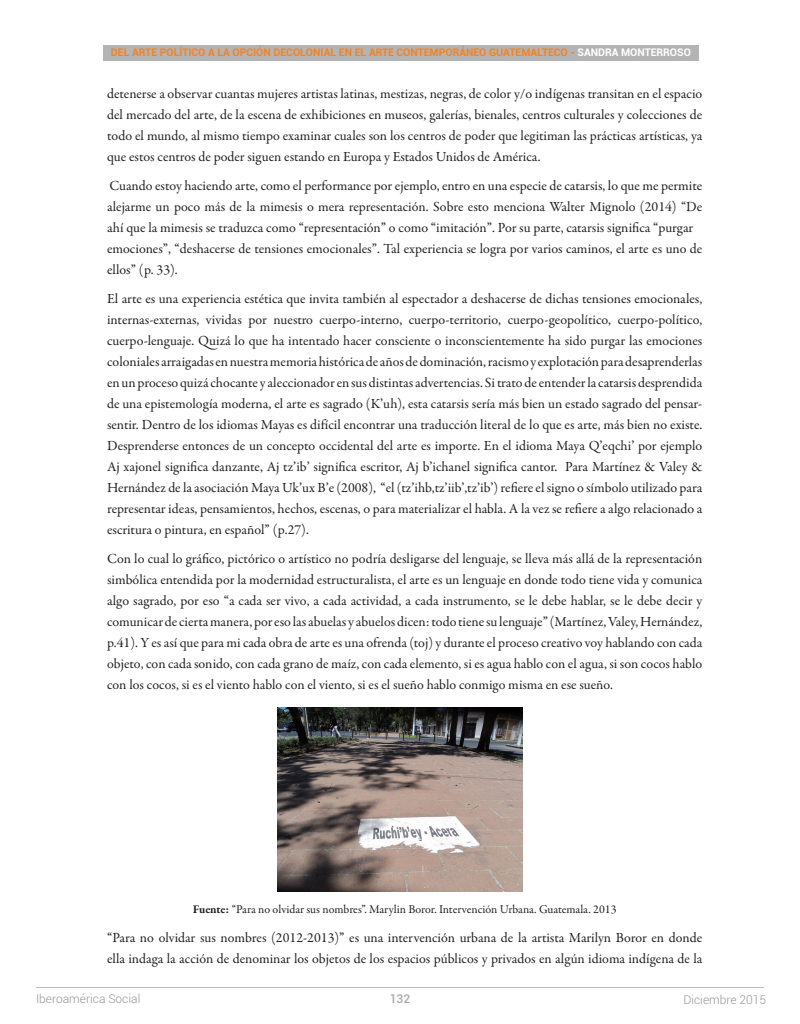
<style>
.page{position:relative;width:800px;height:1024px;background:#fff}
.page>*{position:absolute;margin:0;border:0;box-sizing:border-box;transform-origin:0 0}
.Cuerpo_A{font:14px/21px "Garamond Premr Pro";color:#231f20;text-align:justify}
.Cuerpo_A-2{font:12px "Garamond Premr Pro";letter-spacing:-.005em;color:#231f20}
.t1{font:300 12px "Roboto";color:#939598}
.t2{font:500 12px "Roboto";color:#a8a9ad}
.t3{font:700 10.5px "Roboto";color:#f58220}
.s1{color:#fff}
.s2{font-weight:500}
.s3{font-weight:700}
</style>
<div class="page">
<hr style="left:36px;top:987px;width:728px;height:1px;background:#bcbdc0">
<div style="left:103px;top:45px;width:596px;height:16px;background:#b4b4b4"></div>
<img style="left:278px;top:708px;width:244px;height:183px">
<p class="t3" style="left:111px;top:45px;width:581px">DEL ARTE POLÍTICO A LA OPCIÓN DECOLONIAL EN EL ARTE CONTEMPORÁNEO GUATEMALTECO - <span class="s1">SANDRA MONTERROSO</span></p>
<p class="Cuerpo_A" style="left:107px;top:83px;width:597px">detenerse a observar cuantas mujeres artistas latinas, mestizas, negras, de color y/o indígenas transitan en el espacio del mercado del arte, de la escena de exhibiciones en museos, galerías, bienales, centros culturales y colecciones de todo el mundo, al mismo tiempo examinar cuales son los centros de poder que legitiman las prácticas artísticas, ya que estos centros de poder siguen estando en Europa y Estados Unidos de América.</p>
<p class="Cuerpo_A" style="left:107px;top:175px;width:597px;text-align:left">Cuando estoy haciendo arte, como el performance por ejemplo, entro en una especie de catarsis, lo que me permite alejarme un poco más de la mimesis o mera representación. Sobre esto menciona Walter Mignolo (2014) “De ahí que la mimesis se traduzca como <span class="s2">“</span>representación<span class="s2">”</span> o como <span class="s2">“</span>imitación<span class="s2">”</span>. Por su parte, catarsis significa <span class="s2">“</span>purgar emociones<span class="s2">”</span>, <span class="s2">“</span>deshacerse de tensiones emocionales<span class="s2">”</span>. Tal experiencia se logra por varios caminos, el arte es uno de ellos<span class="s2">”</span> (p. 33).</p>
<p class="Cuerpo_A" style="left:107px;top:288px;width:597px">El arte es una experiencia estética que invita también al espectador a deshacerse de dichas tensiones emocionales, internas-externas, vividas por nuestro cuerpo-interno, cuerpo-territorio, cuerpo-geopolítico, cuerpo-político, cuerpo-lenguaje. Quizá lo que ha intentado hacer consciente o inconscientemente ha sido purgar las emociones coloniales arraigadas en nuestra memoria histórica de años de dominación, racismo y explotación para desaprenderlas en un proceso quizá chocante y aleccionador en sus distintas advertencias. Si trato de entender la catarsis desprendida de una epistemología moderna, el arte es sagrado (K<span class="s2">’</span>uh), esta catarsis sería más bien un estado sagrado del pensar&shy;sentir. Dentro de los idiomas Mayas es difícil encontrar una traducción literal de lo que es arte, más bien no existe.<br>Desprenderse entonces de un concepto occidental del arte es importe. En el idioma Maya Q<span class="s2">’</span>eqchi<span class="s2">’</span> por ejemplo Aj xajonel significa danzante, Aj tz<span class="s2">’</span>ib<span class="s2">’</span> significa escritor, Aj b<span class="s2">’</span>ichanel significa cantor. Para Martínez &amp; Valey &amp; Hernández de la asociación Maya Uk<span class="s2">’</span>ux B<span class="s2">’</span>e (2008), <span class="s2">“</span>el (tz<span class="s2">’</span>ihb,tz<span class="s2">’</span>iib<span class="s2">’</span>,tz<span class="s2">’</span>ib<span class="s2">’</span>) refiere el signo o símbolo utilizado para representar ideas, pensamientos, hechos, escenas, o para materializar el habla. A la vez se refiere a algo relacionado a escritura o pintura, en español<span class="s2">”</span> (p.27).</p>
<p class="Cuerpo_A" style="left:107px;top:548px;width:597px">Con lo cual lo gráfico, pictórico o artístico no podría desligarse del lenguaje, se lleva más allá de la representación simbólica entendida por la modernidad estructuralista, el arte es un lenguaje en donde todo tiene vida y comunica algo sagrado, por eso <span class="s2">“</span>a cada ser vivo, a cada actividad, a cada instrumento, se le debe hablar, se le debe decir y comunicar de cierta manera, por eso las abuelas y abuelos dicen: todo tiene su lenguaje<span class="s2">”</span> (Martínez, Valey, Hernández, p.41). Y es así que para mi cada obra de arte es una ofrenda (toj) y durante el proceso creativo voy hablando con cada objeto, con cada sonido, con cada grano de maíz, con cada elemento, si es agua hablo con el agua, si son cocos hablo con los cocos, si es el viento hablo con el viento, si es el sueño hablo conmigo misma en ese sueño.</p>
<p class="Cuerpo_A-2" style="left:193px;top:902px;width:425px"><span class="s3">Fuente:</span> “Para no olvidar sus nombres”. Marylin Boror. Intervención Urbana. Guatemala. 2013</p>
<p class="Cuerpo_A" style="left:107px;top:927px;width:597px"><span class="s2">“</span>Para no olvidar sus nombres (2012-2013)<span class="s2">”</span> es una intervención urbana de la artista Marilyn Boror en donde ella indaga la acción de denominar los objetos de los espacios públicos y privados en algún idioma indígena de la</p>
<p class="t1" style="left:36px;top:990px;width:106px">Iberoamérica Social</p>
<p class="t2" style="left:390px;top:990px;width:22px">132</p>
<p class="t1" style="left:683px;top:991px;width:84px">Diciembre 2015</p>
</div>
